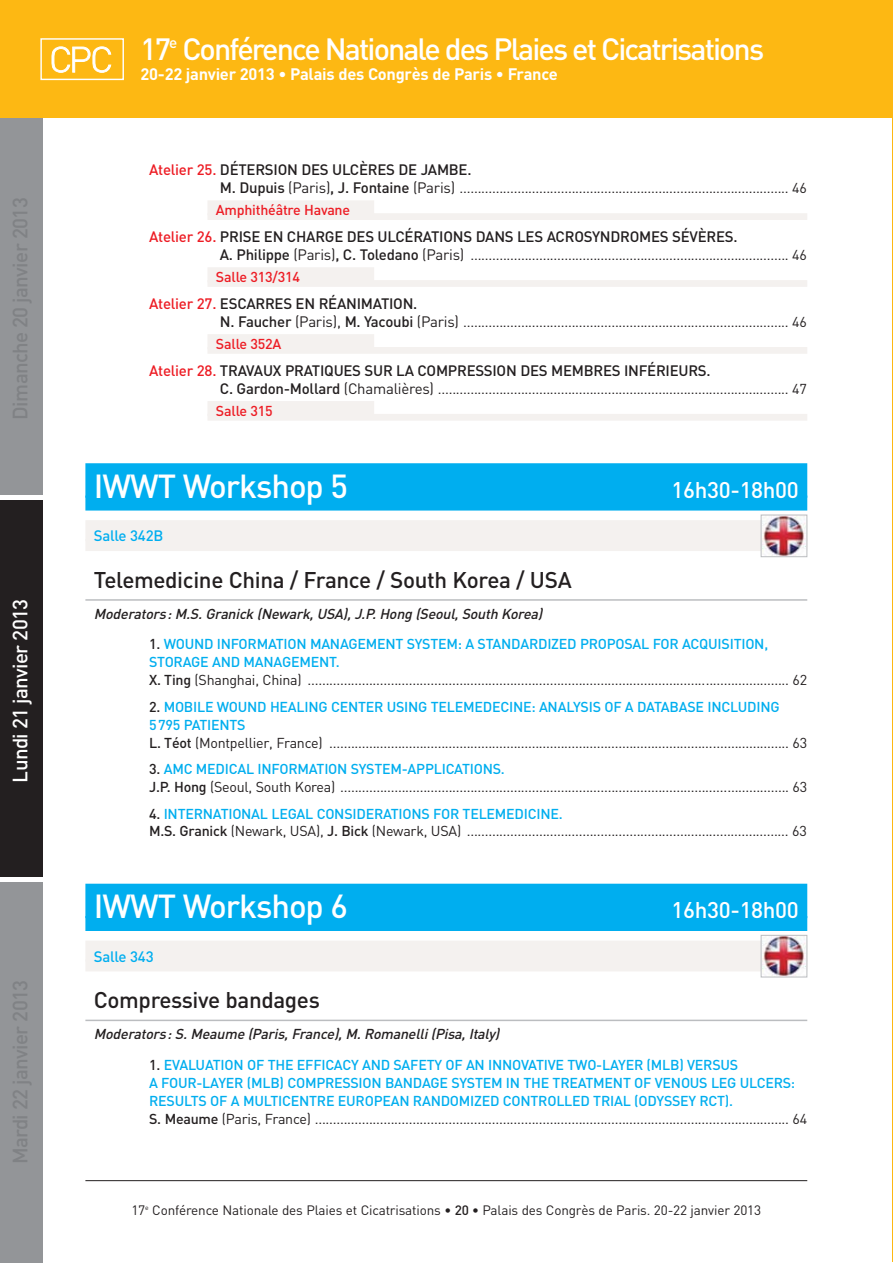
<style>
.page{position:relative;width:893px;height:1263px;background:#fff}
.page>*{position:absolute;margin:0;border:0;box-sizing:border-box;transform-origin:0 0}
.t1{font:500 33px "DIN";letter-spacing:-.035em;color:#fff}
.t2{font:500 30.45px "DIN";letter-spacing:-.065em;color:#fff}
.t3{font:500 22.5px "DIN";letter-spacing:-.015em;color:#231f20}
.t4{font:500 22.5px "DIN";letter-spacing:-.015em;color:#fff}
.t5{font:500 20.55px "DIN";letter-spacing:-.03em;color:#fff}
.t6{font:700 16.5px "DIN";letter-spacing:-.015em;color:#fff}
.t7{font:500 15px "DIN";letter-spacing:-.015em;color:#231f20}
.t8{font:500 15px "DIN";letter-spacing:-.015em;color:#00aeef}
.t9{font:14.25px/18px "DIN";letter-spacing:-.015em;color:#231f20}
.t10{font:500 14.25px/18px "DIN";letter-spacing:-.015em;color:#00aeef}
.t11{font:italic 500 14.25px "DIN";color:#231f20}
.t12{font:13.5px "DIN";letter-spacing:-.01em;color:#231f20}
.s1{color:#ed1c24}
.s2{font-weight:500;font-size:15px}
.s3{font-size:15px}
.s4{font-weight:500;color:#ed1c24}
.s5{font-weight:500}
.s6{font-weight:500;color:#00aeef}
.s7{color:#231f20}
.s8{font-weight:400;color:#231f20}
</style>
<div class="page">
<div style="left:0;top:0;width:893px;height:1262px;background:#fdb813"></div>
<div style="left:0;top:118px;width:892px;height:1144px;background:#fff"></div>
<div style="left:40px;top:38px;width:84px;height:42px;border:1px solid #fff"></div>
<svg style="left:51px;top:46px;width:60px;height:27px"></svg>
<hr style="left:85px;top:1180px;width:722px;height:1px;background:#231f20">
<div style="left:207px;top:200px;width:167px;height:15px;background:#f4f1ef"></div>
<div style="left:207px;top:213px;width:600px;height:7px;background:#f4f1ef"></div>
<div style="left:207px;top:267px;width:167px;height:15px;background:#f4f1ef"></div>
<div style="left:207px;top:280px;width:600px;height:7px;background:#f4f1ef"></div>
<div style="left:207px;top:334px;width:167px;height:15px;background:#f4f1ef"></div>
<div style="left:207px;top:347px;width:600px;height:7px;background:#f4f1ef"></div>
<div style="left:207px;top:401px;width:167px;height:15px;background:#f4f1ef"></div>
<div style="left:207px;top:414px;width:600px;height:7px;background:#f4f1ef"></div>
<div style="left:85px;top:463px;width:722px;height:35px;background:#00aeef"></div>
<div style="left:85px;top:496px;width:722px;height:15px;background:#00aeef"></div>
<div style="left:85px;top:520px;width:722px;height:21px;background:#f4f1ef"></div>
<div style="left:85px;top:539px;width:722px;height:12px;background:#f4f1ef"></div>
<hr style="left:85px;top:599px;width:722px;height:2px;background:#bbbdc0">
<div style="left:85px;top:884px;width:722px;height:34px;background:#00aeef"></div>
<div style="left:85px;top:916px;width:722px;height:15px;background:#00aeef"></div>
<div style="left:85px;top:941px;width:722px;height:21px;background:#f4f1ef"></div>
<div style="left:85px;top:959px;width:722px;height:12px;background:#f4f1ef"></div>
<hr style="left:85px;top:1020px;width:722px;height:1px;background:#bbbdc0">
<div style="left:0;top:118px;width:43px;height:1144px;background:#231f20"></div>
<div style="left:0;top:118px;width:43px;height:381px;background:#939598"></div>
<div style="left:0;top:882px;width:43px;height:380px;background:#939598"></div>
<hr style="left:0;top:495px;width:43px;height:4px;background:#fff">
<hr style="left:0;top:878px;width:43px;height:4px;background:#fff">
<img style="left:763px;top:517px;width:42px;height:38px">
<div style="left:761px;top:515px;width:46px;height:42px;border:1px solid #bbbdc0"></div>
<img style="left:763px;top:937px;width:42px;height:38px">
<div style="left:761px;top:935px;width:46px;height:42px;border:1px solid #bbbdc0"></div>
<h3 class="t5" style="left:13px;top:783px;width:185px;rotate:-90deg">Lundi 21 janvier 2013</h3>
<h2 class="t2" style="left:141px;top:38px;width:625px">17<sup>e</sup> Conférence Nationale des Plaies et Cicatrisations</h2>
<p class="t6" style="left:141px;top:68px;width:419px">20-22 janvier 2013 • Palais des Congrès de Paris • France</p>
<p class="t7" style="left:149px;top:164px;width:324px"><span class="s1">Atelier 25.</span> DÉTERSION DES ULCÈRES DE JAMBE.</p>
<p class="t9" style="left:216px;top:178px;width:592px;line-height:22.5px"><span class="s2">M. Dupuis</span> <span class="s3">(Paris)</span><span class="s2">, J. Fontaine</span> <span class="s3">(Paris)</span> ........................................................................................... 46<br><span class="s4">Amphithéâtre Havane</span></p>
<p class="t7" style="left:149px;top:231px;width:590px"><span class="s1">Atelier 26.</span> PRISE EN CHARGE DES ULCÉRATIONS DANS LES ACROSYNDROMES SÉVÈRES.</p>
<p class="t9" style="left:216px;top:245px;width:592px;line-height:22.5px"><span class="s2">A. Philippe</span> <span class="s3">(Paris)</span><span class="s2">, C. Toledano</span> <span class="s3">(Paris)</span> ........................................................................................ 46<br><span class="s4">Salle 313/314</span></p>
<p class="t7" style="left:149px;top:298px;width:270px"><span class="s1">Atelier 27.</span> ESCARRES EN RÉANIMATION.</p>
<p class="t9" style="left:216px;top:312px;width:592px;line-height:22.5px"><span class="s2">N. Faucher</span> <span class="s3">(Paris),</span> <span class="s2">M. Yacoubi</span> <span class="s3">(Paris)</span> .......................................................................................... 46<br><span class="s4">Salle 352A</span></p>
<p class="t7" style="left:149px;top:365px;width:563px"><span class="s1">Atelier 28.</span> TRAVAUX PRATIQUES SUR LA COMPRESSION DES MEMBRES INFÉRIEURS.</p>
<p class="t9" style="left:216px;top:379px;width:592px;line-height:22.5px"><span class="s2">C. Gardon-Mollard</span> <span class="s3">(Chamalières)</span> ................................................................................................. 47<br><span class="s4">Salle 315</span></p>
<h1 class="t1" style="left:94px;top:474px;width:256px">IWWT Workshop 5</h1>
<h3 class="t4" style="left:672px;top:482px;width:129px">16h30-18h00</h3>
<p class="t8" style="left:94px;top:530px;width:71px">Salle 342B</p>
<h3 class="t3" style="left:94px;top:572px;width:479px">Telemedicine China / France / South Korea / USA</h3>
<p class="t11" style="left:94px;top:608px;width:453px">Moderators:M.S.Granick (Newark,USA),J.P.Hong (Seoul,South Korea)</p>
<p class="t9" style="left:149px;top:637px;width:659px"><span class="s5">1.</span> <span class="s6">WOUND INFORMATION MANAGEMENT SYSTEM: A STANDARDIZED PROPOSAL FOR ACQUISITION,<br>STORAGE AND MANAGEMENT.<br></span><span class="s5">X. Ting</span> (Shanghai, China) ..................................................................................................................................... 62</p>
<p class="t9" style="left:149px;top:699px;width:659px"><span class="s5">2.</span> <span class="s6">MOBILE WOUND HEALING CENTER USING TELEMEDECINE: ANALYSIS OF A DATABASE INCLUDING<br>5795 PATIENTS<br></span><span class="s5">L. Téot</span> (Montpellier, France) ............................................................................................................................... 63</p>
<p class="t9" style="left:149px;top:762px;width:659px"><span class="s5">3.</span> <span class="s6">AMC MEDICAL INFORMATION SYSTEM-APPLICATIONS.<br></span><span class="s5">J.P. Hong</span> (Seoul, South Korea) ............................................................................................................................ 63</p>
<p class="t9" style="left:149px;top:806px;width:659px"><span class="s5">4.</span> <span class="s6">INTERNATIONAL LEGAL CONSIDERATIONS FOR TELEMEDICINE.<br></span><span class="s5">M.S. Granick</span> (Newark, USA), <span class="s5">J. Bick</span> (Newark, USA) ......................................................................................... 63</p>
<h1 class="t1" style="left:94px;top:895px;width:256px">IWWT Workshop 6</h1>
<h3 class="t4" style="left:672px;top:902px;width:129px">16h30-18h00</h3>
<p class="t8" style="left:94px;top:951px;width:61px">Salle 343</p>
<h3 class="t3" style="left:94px;top:992px;width:227px">Compressive bandages</h3>
<p class="t11" style="left:94px;top:1029px;width:410px">Moderators:S.Meaume (Paris,France),M.Romanelli(Pisa,Italy)</p>
<p class="t10" style="left:149px;top:1057px;width:659px"><span class="s7">1.</span> EVALUATION OF THE EFFICACY AND SAFETY OF AN INNOVATIVE TWO-LAYER (MLB) VERSUS<br>A FOUR-LAYER (MLB) COMPRESSION BANDAGE SYSTEM IN THE TREATMENT OF VENOUS LEG ULCERS:<br>RESULTS OF A MULTICENTRE EUROPEAN RANDOMIZED CONTROLLED TRIAL (ODYSSEY RCT).<br><span class="s7">S. Meaume</span> <span class="s8">(Paris, France) ................................................................................................................................... 64</span></p>
<p class="t12" style="left:131px;top:1205px;width:631px">17<sup>e</sup> Conférence Nationale des Plaies et Cicatrisations <span class="s5">• 20 •</span> Palais des Congrès de Paris. 20-22 janvier 2013</p>
</div>
